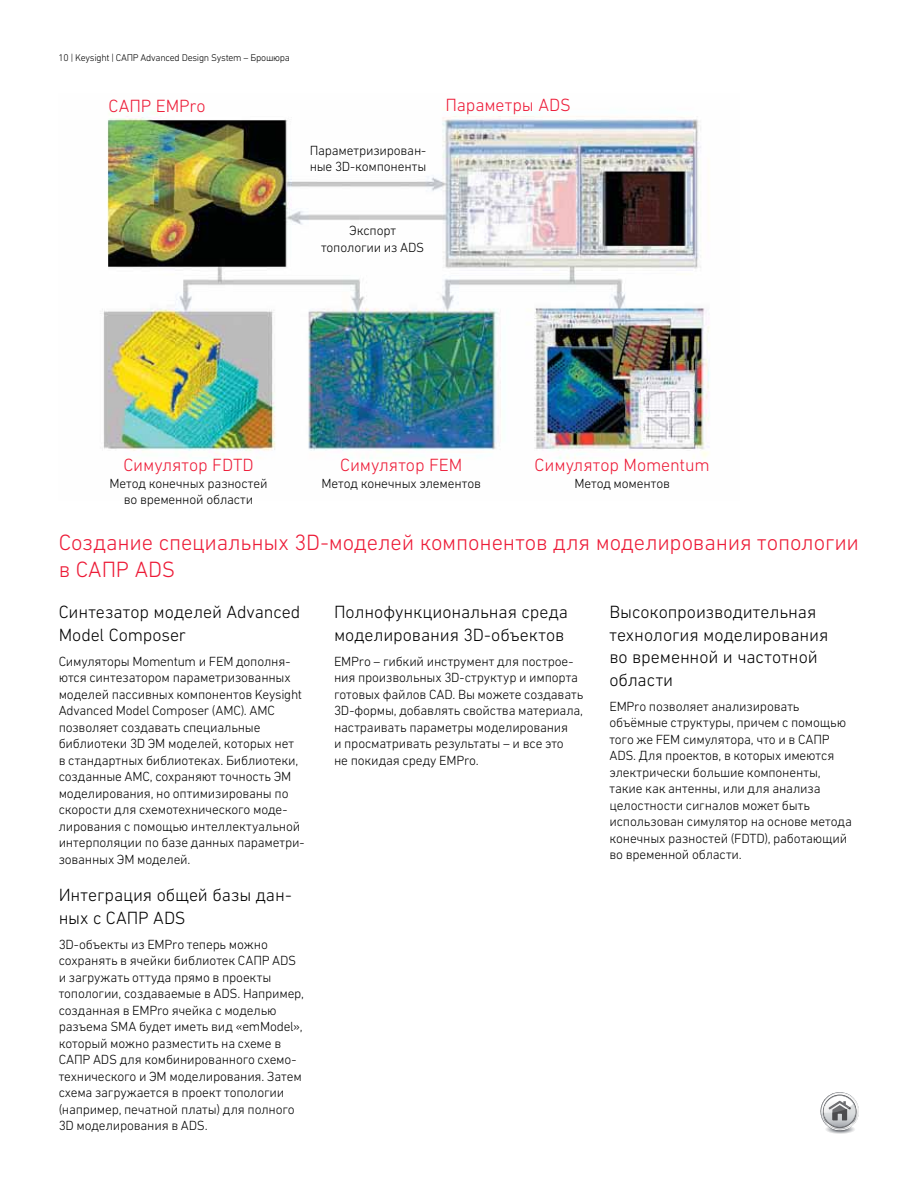
<style>
.page{position:relative;width:918px;height:1188px;background:#fff}
.page>*{position:absolute;margin:0;border:0;box-sizing:border-box;transform-origin:0 0}
.t1{font:300 22.5px/27px "DIN Next CYR";letter-spacing:-.005em;color:#ed1b37}
.t2{font:300 18px/22.5px "DIN Next CYR";letter-spacing:-.005em;color:#000}
.t3{font:300 18px "DIN Next CYR";letter-spacing:-.005em;color:#ed1b37}
.t4{font:300 13.5px/16.5px "DIN Next CYR";letter-spacing:-.015em;color:#000}
.t5{font:300 9.9px "DIN Next CYR";letter-spacing:-.025em;color:#000}
</style>
<div class="page">
<svg style="left:820px;top:1092px;width:39px;height:42px"></svg>
<img style="left:102px;top:108px;width:608px;height:351px">
<p class="t5" style="left:59px;top:52px;width:233px">10 | Keysight | САПР Advanced Design System – Брошюра</p>
<h2 class="t3" style="left:109px;top:96px;width:99px">САПР EMPro</h2>
<h2 class="t3" style="left:445px;top:95px;width:127px">Параметры ADS</h2>
<p class="t4" style="left:310px;top:142px;width:118px">Параметризирован&shy;ные 3D-компоненты</p>
<p class="t4" style="left:321px;top:222px;width:105px;text-align:center">Экспорт топологии из ADS</p>
<h2 class="t3" style="left:123px;top:455px;width:132px">Симулятор FDTD</h2>
<p class="t4" style="left:110px;top:475px;width:160px;text-align:center">Метод конечных разностей во временной области</p>
<h2 class="t3" style="left:340px;top:455px;width:124px">Симулятор FEM</h2>
<p class="t4" style="left:322px;top:475px;width:161px">Метод конечных элементов</p>
<h2 class="t3" style="left:535px;top:455px;width:177px">Симулятор Momentum</h2>
<p class="t4" style="left:574px;top:475px;width:97px">Метод моментов</p>
<h1 class="t1" style="left:59px;top:529px;width:802px">Создание специальных 3D-моделей компонентов для моделирования топологии в САПР ADS</h1>
<h2 class="t2" style="left:59px;top:601px;width:243px">Cинтезатор моделей Advanced<br>Model Composer</h2>
<p class="t4" style="left:59px;top:653px;width:247px">Симуляторы Momentum и FEM дополня&shy;ются синтезатором параметризованных моделей пассивных компонентов Keysight Advanced Model Composer (AMC). AMC позволяет создавать специальные библиотеки 3D ЭМ моделей, которых нет<br>в стандартных библиотеках. Библиотеки, созданные AMC, сохраняют точность ЭМ моделирования, но оптимизированы по скорости для схемотехнического моде&shy;лирования с помощью интеллектуальной интерполяции по базе данных параметри&shy;зованных ЭМ моделей.</p>
<h2 class="t2" style="left:59px;top:884px;width:235px">Интеграция общей базы дан&shy;ных с САПР ADS</h2>
<p class="t4" style="left:59px;top:936px;width:247px">3D-объекты из EMPro теперь можно сохранять в ячейки библиотек САПР ADS и загружать оттуда прямо в проекты топологии, создаваемые в ADS. Например, созданная в EMPro ячейка с моделью разъема SMA будет иметь вид «emModel», который можно разместить на схеме в САПР ADS для комбинированного схемо&shy;технического и ЭМ моделирования. Затем схема загружается в проект топологии (например, печатной платы) для полного 3D моделирования в ADS.</p>
<h2 class="t2" style="left:334px;top:601px;width:236px">Полнофункциональная среда моделирования 3D-объектов</h2>
<p class="t4" style="left:334px;top:653px;width:251px">EMPrо – гибкий инструмент для построе&shy;ния произвольных 3D-структур и импорта готовых файлов CAD. Вы можете создавать 3D-формы, добавлять свойства материала, настраивать параметры моделирования<br>и просматривать результаты – и все это<br>не покидая среду EMPrо.</p>
<h2 class="t2" style="left:609px;top:601px;width:220px">Высокопроизводительная технология моделирования во временной и частотной области</h2>
<p class="t4" style="left:609px;top:698px;width:244px">EMPrо позволяет анализировать объёмные структуры, причем с помощью того же FEM симулятора, что и в САПР ADS. Для проектов, в которых имеются электрически большие компоненты, такие как антенны, или для анализа целостности сигналов может быть использован симулятор на основе метода конечных разностей (FDTD), работающий во временной области.</p>
</div>
